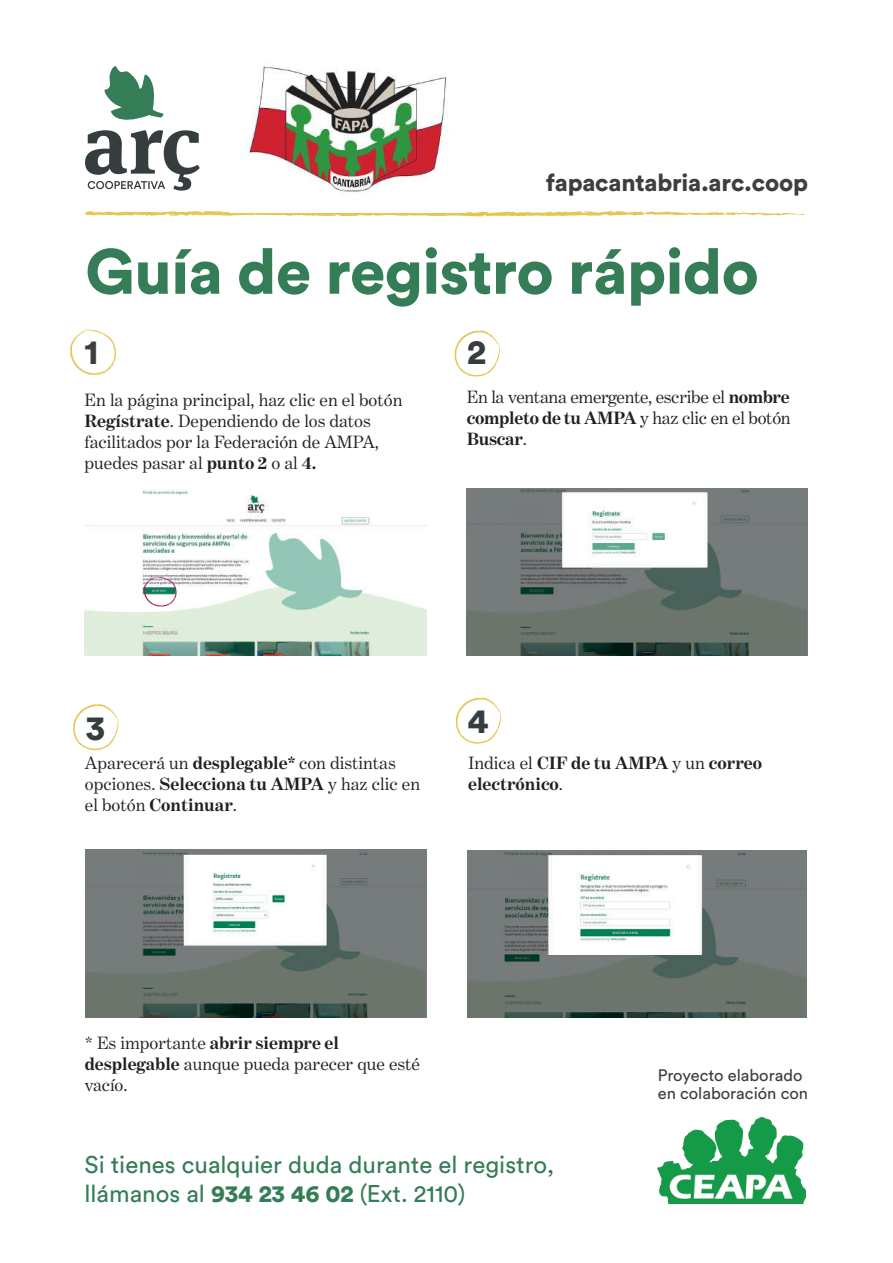
<style>
.page{position:relative;width:893px;height:1263px;background:#fff}
.page>*{position:absolute;margin:0;border:0;box-sizing:border-box;transform-origin:0 0}
.t1{font:900 63px "Circular Std";letter-spacing:-.01em;color:#357d57}
.t2{font:900 34.65px "Circular Std";color:#353d3f}
.t3{font:900 34.65px "Circular Std";color:#3e3e3f}
.t4{font:24px/29.4px "Circular Std";color:#357d57}
.t5{font:900 24px "Circular Std";letter-spacing:-.01em;color:#3e3e3f}
.t6{font:18px/21px "Benton Modern One";color:#231f20}
.t7{font:700 18px/21px "Benton Modern One";color:#231f20}
.t8{font:16.5px/18px "Circular Std";color:#3e3e3f}
.s1{font-weight:700}
.s2{font-weight:400}
.s3{font-weight:900}
</style>
<div class="page">
<svg style="left:85px;top:66px;width:115px;height:125px"></svg>
<svg style="left:85px;top:210px;width:723px;height:7px"></svg>
<svg style="left:70px;top:329px;width:46px;height:46px"></svg>
<svg style="left:73px;top:704px;width:46px;height:46px"></svg>
<svg style="left:456px;top:697px;width:46px;height:47px"></svg>
<img style="left:85px;top:489px;width:341px;height:167px">
<svg style="left:143px;top:576px;width:34px;height:31px"></svg>
<img style="left:467px;top:488px;width:340px;height:168px">
<svg style="left:454px;top:330px;width:46px;height:47px"></svg>
<img style="left:85px;top:850px;width:341px;height:167px">
<img style="left:467px;top:850px;width:340px;height:167px">
<img style="left:658px;top:1117px;width:148px;height:86px">
<img style="left:229px;top:66px;width:236px;height:146px">
<h3 class="t5" style="left:546px;top:166px;width:263px">fapacantabria.arc.coop</h3>
<h1 class="t1" style="left:85px;top:230px;width:675px">Guía de registro rápido</h1>
<h2 class="t3" style="left:84px;top:329px;width:16px">1</h2>
<p class="t6" style="left:85px;top:389px;width:319px">En la página principal, haz clic en el botón <span class="s1">Regístrate</span>. Dependiendo de los datos facilitados por la Federación de AMPA, puedes pasar al <span class="s1">punto 2</span> o al <span class="s1">4.</span></p>
<h2 class="t2" style="left:467px;top:329px;width:21px">2</h2>
<p class="t6" style="left:467px;top:386px;width:325px;text-align:justify">En la ventana emergente, escribe el <span class="s1">nombre completo de tu AMPA</span> y haz clic en el botón <span class="s1">Buscar</span>.</p>
<h2 class="t2" style="left:86px;top:704px;width:20px">3</h2>
<h2 class="t2" style="left:467px;top:698px;width:23px">4</h2>
<p class="t6" style="left:85px;top:753px;width:337px">Aparecerá un <span class="s1">desplegable*</span> con distintas opciones. <span class="s1">Selecciona tu AMPA</span> y haz clic en el botón <span class="s1">Continuar</span>.</p>
<p class="t7" style="left:468px;top:752px;width:295px"><span class="s2">Indica el</span> CIF de tu AMPA <span class="s2">y un</span> correo electrónico<span class="s2">.</span></p>
<p class="t6" style="left:85px;top:1033px;width:337px">* Es importante <span class="s1">abrir siempre el desplegable</span> aunque pueda parecer que esté vacío.</p>
<h3 class="t4" style="left:84px;top:1149px;width:471px">Si tienes cualquier duda durante el registro, llámanos al <span class="s3">934 23 46 02</span> (Ext. 2110)</h3>
<p class="t8" style="left:658px;top:1066px;width:152px">Proyecto elaborado en colaboración con</p>
</div>
